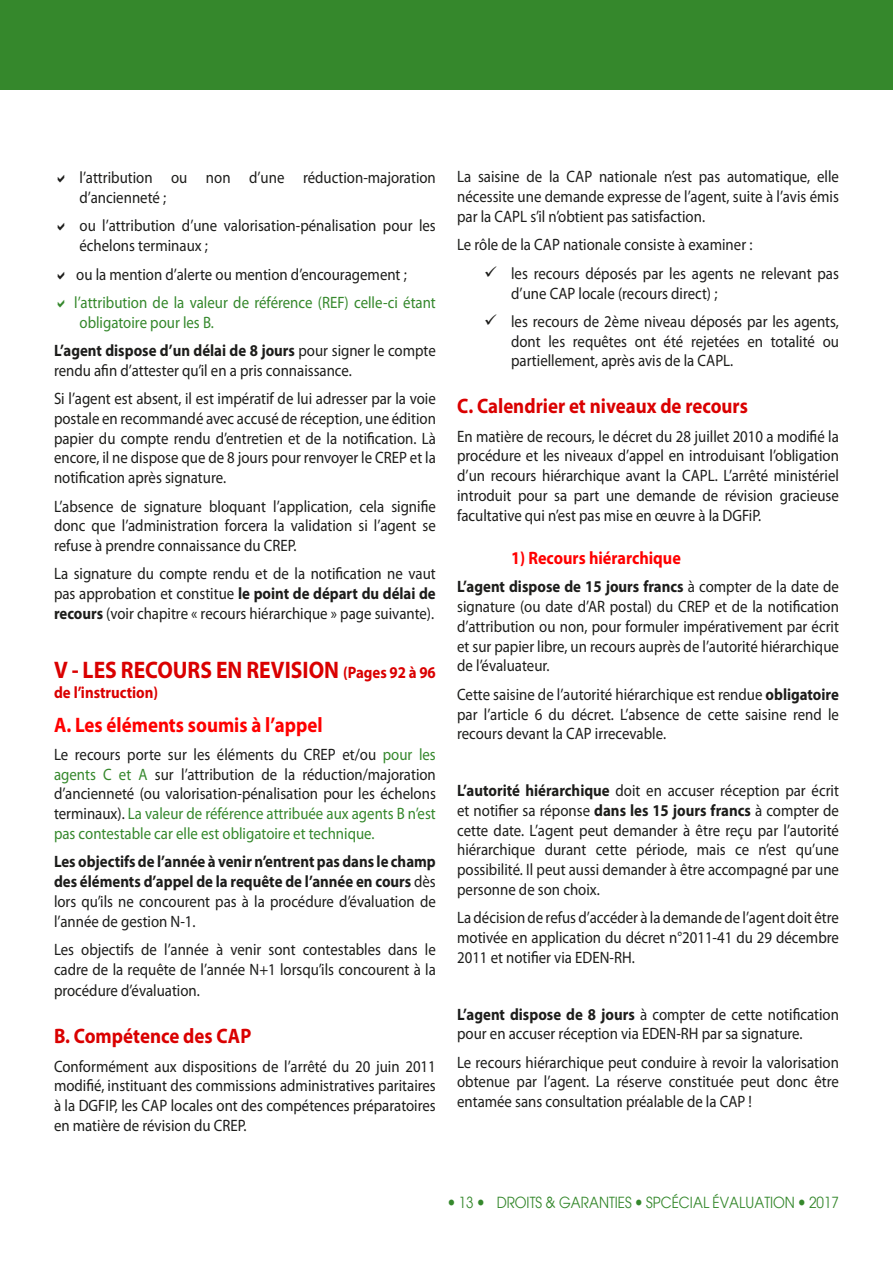
<style>
.page{position:relative;width:893px;height:1263px;background:#fff}
.page>*{position:absolute;margin:0;border:0;box-sizing:border-box;transform-origin:0 0}
.Default{font:700 24px "Myriad Pro";color:#da0000;scale:.9 1}
.t1{font:700 21px "Myriad Pro";color:#da0000;scale:.9 1}
.t2{font:700 21px "Myriad Pro";color:#f00;scale:.9 1}
.t3{font:700 18px "Myriad Pro";color:#f00;scale:.9 1}
.t4{font:16.5px/19.8px "Myriad Pro";color:#1d1d1b;text-align:justify;scale:.9 1}
.t5{font:700 16.5px/19.8px "Myriad Pro";color:#1d1d1b;text-align:justify;scale:.9 1}
.t6{font:16.5px/19.8px "Myriad Pro";color:#35882c;scale:.9 1}
.Default-2{font:700 16.5px "Myriad Pro";color:#da0000;scale:.9 1}
.t7{font:15px "Avant Garde";color:#35882c;scale:.9 1}
.s1{font-weight:700}
.s2{font-size:16.5px}
.s3{color:#35882c}
.s4{font-weight:400}
</style>
<div class="page">
<div style="left:0;top:0;width:893px;height:89px;background:#35882c"></div>
<p class="t4" style="left:80px;top:168px;width:397px">l’attribution ou non d’une réduction-majoration d’ancienneté ;</p>
<p class="t4" style="left:80px;top:216px;width:397px">ou l’attribution d’une valorisation-pénalisation pour les échelons terminaux ;</p>
<p class="t4" style="left:76px;top:264px;width:369px">ou la mention d’alerte ou mention d’encouragement ;</p>
<p class="t6" style="left:80px;top:292px;width:397px;text-indent:-5px">l’attribution de la valeur de référence (REF) celle-ci étant obligatoire pour les B.</p>
<p class="t4" style="left:54px;top:340px;width:426px"><span class="s1">L’agent dispose d’un délai de 8 jours</span> pour signer le compte rendu afin d’attester qu’il en a pris connaissance.</p>
<p class="t4" style="left:54px;top:388px;width:426px">Si l’agent est absent, il est impératif de lui adresser par la voie postale en recommandé avec accusé de réception, une édition papier du compte rendu d’entretien et de la notification. Là encore, il ne dispose que de 8 jours pour renvoyer le CREP et la notification après signature.</p>
<p class="t4" style="left:54px;top:496px;width:426px">L’absence de signature bloquant l’application, cela signifie donc que l’administration forcera la validation si l’agent se refuse à prendre connaissance du CREP.</p>
<p class="t4" style="left:54px;top:564px;width:426px">La signature du compte rendu et de la notification ne vaut pas approbation et constitue <span class="s1">le point de départ du délai de recours</span> (voir chapitre « recours hiérarchique » page suivante).</p>
<p class="Default" style="left:54px;top:654px;width:426px">V - LES RECOURS EN REVISION <span class="s2">(Pages 92 à 96</span></p>
<p class="Default-2" style="left:54px;top:681px;width:117px">de l’instruction)</p>
<p class="t2" style="left:54px;top:711px;width:300px">A. Les éléments soumis à l’appel</p>
<p class="t4" style="left:54px;top:744px;width:426px">Le recours porte sur les éléments du CREP et/ou <span class="s3">pour les agents C et A</span> sur l’attribution de la réduction/majoration d’ancienneté (ou valorisation-pénalisation pour les échelons terminaux). <span class="s3">La valeur de référence attribuée aux agents B n’est pas contestable car elle est obligatoire et technique.</span></p>
<p class="t5" style="left:54px;top:851px;width:426px">Les objectifs de l’année à venir n’entrent pas dans le champ des éléments d’appel de la requête de l’année en cours <span class="s4">dès lors qu’ils ne concourent pas à la procédure d’évaluation de l’année de gestion N-1.</span></p>
<p class="t4" style="left:54px;top:939px;width:426px">Les objectifs de l’année à venir sont contestables dans le cadre de la requête de l’année N+1 lorsqu’ils concourent à la</p>
<p class="t4" style="left:54px;top:981px;width:164px">procédure d’évaluation.</p>
<p class="t1" style="left:54px;top:1022px;width:221px">B. Compétence des CAP</p>
<p class="t4" style="left:54px;top:1056px;width:426px">Conformément aux dispositions de l’arrêté du 20 juin 2011 modifié, instituant des commissions administratives paritaires à la DGFIP, les CAP locales ont des compétences préparatoires en matière de révision du CREP.</p>
<p class="t4" style="left:457px;top:167px;width:426px">La saisine de la CAP nationale n’est pas automatique, elle nécessite une demande expresse de l’agent, suite à l’avis émis par la CAPL s’il n’obtient pas satisfaction.</p>
<p class="t4" style="left:457px;top:235px;width:330px">Le rôle de la CAP nationale consiste à examiner :</p>
<p class="t4" style="left:511px;top:263px;width:366px;text-indent:-27px">✓ les recours déposés par les agents ne relevant pas d’une CAP locale (recours direct) ;</p>
<p class="t4" style="left:511px;top:311px;width:366px;text-indent:-27px">✓ les recours de 2ème niveau déposés par les agents, dont les requêtes ont été rejetées en totalité ou partiellement, après avis de la CAPL.</p>
<p class="t1" style="left:457px;top:392px;width:325px">C. Calendrier et niveaux de recours</p>
<p class="t4" style="left:457px;top:426px;width:426px">En matière de recours, le décret du 28 juillet 2010 a modifié la procédure et les niveaux d’appel en introduisant l’obligation d’un recours hiérarchique avant la CAPL. L’arrêté ministériel introduit pour sa part une demande de révision gracieuse facultative qui n’est pas mise en œuvre à la DGFiP.</p>
<p class="t3" style="left:511px;top:546px;width:190px">1) Recours hiérarchique</p>
<p class="t4" style="left:457px;top:576px;width:426px"><span class="s1">L’agent dispose de 15 jours francs</span> à compter de la date de signature (ou date d’AR postal) du CREP et de la notification d’attribution ou non, pour formuler impérativement par écrit et sur papier libre, un recours auprès de l’autorité hiérarchique de l’évaluateur.</p>
<p class="t4" style="left:457px;top:684px;width:426px">Cette saisine de l’autorité hiérarchique est rendue <span class="s1">obligatoire </span>par l’article 6 du décret. L’absence de cette saisine rend le recours devant la CAP irrecevable.</p>
<p class="t4" style="left:457px;top:780px;width:426px"><span class="s1">L’autorité hiérarchique</span> doit en accuser réception par écrit et notifier sa réponse <span class="s1">dans les 15 jours francs</span> à compter de cette date. L’agent peut demander à être reçu par l’autorité hiérarchique durant cette période, mais ce n’est qu’une possibilité. Il peut aussi demander à être accompagné par une personne de son choix.</p>
<p class="t4" style="left:457px;top:907px;width:426px">La décision de refus d’accéder à la demande de l’agent doit être motivée en application du décret n°2011-41 du 29 décembre 2011 et notifier via EDEN-RH.</p>
<p class="t4" style="left:457px;top:1004px;width:426px"><span class="s1">L’agent dispose de 8 jours</span> à compter de cette notification pour en accuser réception via EDEN-RH par sa signature.</p>
<p class="t4" style="left:457px;top:1052px;width:426px">Le recours hiérarchique peut conduire à revoir la valorisation obtenue par l’agent. La réserve constituée peut donc être entamée sans consultation préalable de la CAP !</p>
<p class="t7" style="left:459px;top:1193px;width:18px">13</p>
<p class="t7" style="left:497px;top:1193px;width:382px">DROITS &amp; GARANTIES SPCÉCIAL ÉVALUATION 2017</p>
</div>
